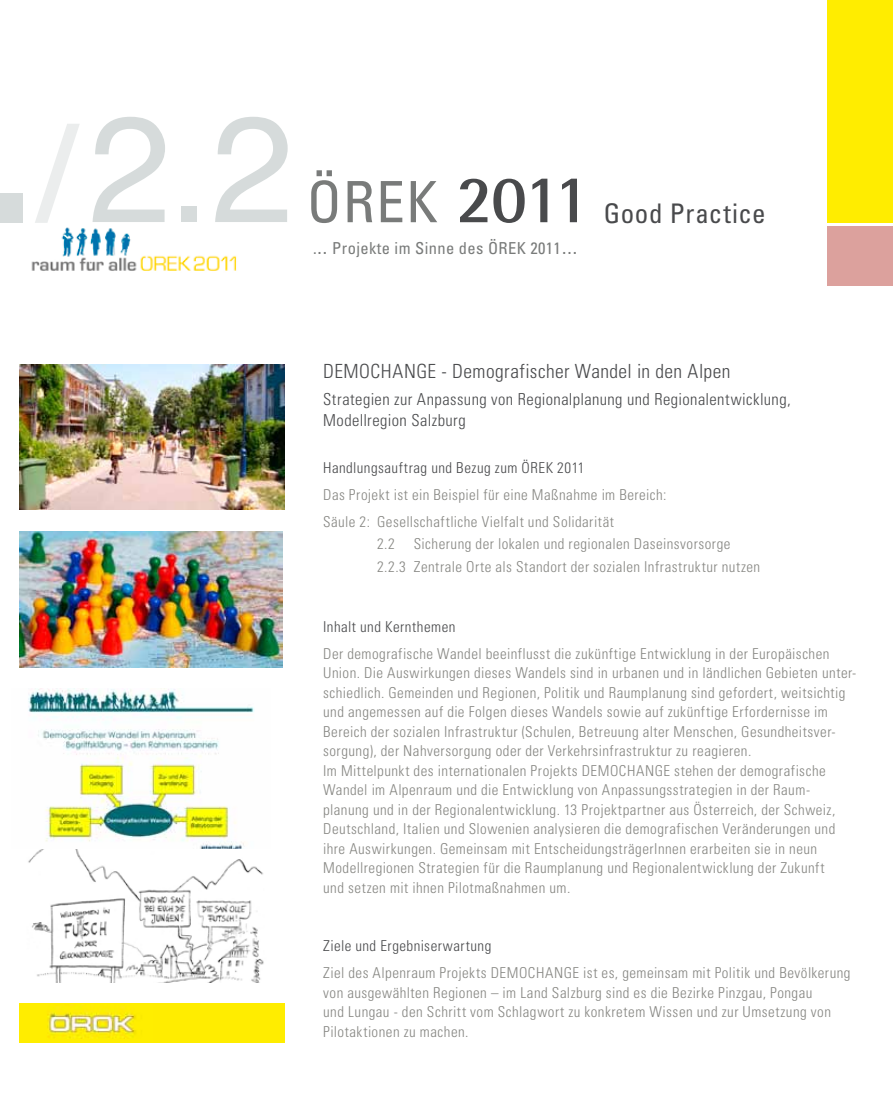
<style>
.page{position:relative;width:893px;height:1110px;background:#fff}
.page>*{position:absolute;margin:0;border:0;box-sizing:border-box;transform-origin:0 0}
.t1{font:150px "Helvetica";color:#d6dbdb}
.t2{font:condensed 57px "Univers LT Std";color:#797b7a}
.t3{font:condensed 27px "Univers LT Std";letter-spacing:.025em;color:#494a4c}
.t4{font:300 condensed 19.5px "Univers LT Std";letter-spacing:.02em;color:#494a4c}
.t5{font:300 condensed 16.5px/21px "Univers LT Std";letter-spacing:.025em;color:#494a4c}
.t6{font:condensed 16.5px "Univers";letter-spacing:.025em;color:#797b7a}
.t7{font:300 condensed 15px/19.5px "Univers LT Std";letter-spacing:.03em;color:#878783}
.t8{font:300 condensed 15px "Univers LT Std";letter-spacing:.03em;color:#494a4c}
.s1{font-family:"Univers LT Std";font-stretch:ultra-condensed;font-size:135px;color:#ebeded}
.s2{font-family:"Rotis Semi Sans";font-weight:700;font-stretch:normal;font-size:67.5px;color:#494a4c}
.s3{font-size:19.5px}
</style>
<div class="page">
<img style="left:22px;top:213px;width:215px;height:58px">
<div style="left:0;top:193px;width:22px;height:30px;background:#d6dbdb"></div>
<img style="left:28px;top:848px;width:236px;height:135px">
<img style="left:19px;top:531px;width:264px;height:136px">
<img style="left:28px;top:688px;width:226px;height:160px">
<div style="left:827px;top:0;width:66px;height:222px;background:#ffed00"></div>
<div style="left:827px;top:226px;width:66px;height:60px;background:#dca19d"></div>
<div style="left:19px;top:1003px;width:266px;height:40px;background:#ffed00"></div>
<img style="left:48px;top:1004px;width:88px;height:35px">
<img style="left:19px;top:365px;width:266px;height:144px">
<h1 class="t1" style="left:35px;top:54px;width:260px"><span class="s1">/</span> 2.2</h1>
<h2 class="t2" style="left:307px;top:166px;width:285px">ÖREK <span class="s2">2011</span></h2>
<p class="t6" style="left:313px;top:237px;width:266px">.<span class="s3">..</span> Projekte im Sinne des ÖREK 2011<span class="s3">...</span></p>
<h3 class="t3" style="left:604px;top:196px;width:163px">Good Practice</h3>
<h3 class="t4" style="left:323px;top:359px;width:409px">DEMOCHANGE - Demografischer Wandel in den Alpen</h3>
<p class="t5" style="left:323px;top:389px;width:469px">Strategien zur Anpassung von Regionalplanung und Regionalentwicklung,<br>Modellregion Salzburg</p>
<p class="t8" style="left:323px;top:458px;width:263px">Handlungsauftrag und Bezug zum ÖREK 2011</p>
<p class="t7" style="left:323px;top:481px;width:345px;line-height:27px">Das Projekt ist ein Beispiel für eine Maßnahme im Bereich:<br>Säule 2: Gesellschaftliche Vielfalt und Solidarität</p>
<p class="t7" style="left:377px;top:534px;width:19px">2.2</p>
<p class="t7" style="left:377px;top:532px;width:385px;line-height:22.5px;text-align:center">Sicherung der lokalen und regionalen Daseinsvorsorge<br>2.2.3 Zentrale Orte als Standort der sozialen Infrastruktur nutzen</p>
<p class="t8" style="left:323px;top:617px;width:134px">Inhalt und Kernthemen</p>
<p class="t7" style="left:323px;top:643px;width:535px">Der demografische Wandel beeinflusst die zukünftige Entwicklung in der Europäischen Union. Die Auswirkungen dieses Wandels sind in urbanen und in ländlichen Gebieten unter&shy;schiedlich. Gemeinden und Regionen, Politik und Raumplanung sind gefordert, weitsichtig und angemessen auf die Folgen dieses Wandels sowie auf zukünftige Erfordernisse im Bereich der sozialen Infrastruktur (Schulen, Betreuung alter Menschen, Gesundheitsver&shy;sorgung), der Nahversorgung oder der Verkehrsinfrastruktur zu reagieren.<br>Im Mittelpunkt des internationalen Projekts DEMOCHANGE stehen der demografische Wandel im Alpenraum und die Entwicklung von Anpassungsstrategien in der Raum&shy;planung und in der Regionalentwicklung. 13 Projektpartner aus Österreich, der Schweiz, Deutschland, Italien und Slowenien analysieren die demografischen Veränderungen und ihre Auswirkungen. Gemeinsam mit EntscheidungsträgerInnen erarbeiten sie in neun Modellregionen Strategien für die Raumplanung und Regionalentwicklung der Zukunft<br>und setzen mit ihnen Pilotmaßnahmen um.</p>
<p class="t8" style="left:323px;top:937px;width:170px">Ziele und Ergebniserwartung</p>
<p class="t7" style="left:323px;top:963px;width:529px">Ziel des Alpenraum Projekts DEMOCHANGE ist es, gemeinsam mit Politik und Bevölkerung von ausgewählten Regionen – im Land Salzburg sind es die Bezirke Pinzgau, Pongau<br>und Lungau - den Schritt vom Schlagwort zu konkretem Wissen und zur Umsetzung von Pilotaktionen zu machen.</p>
</div>
